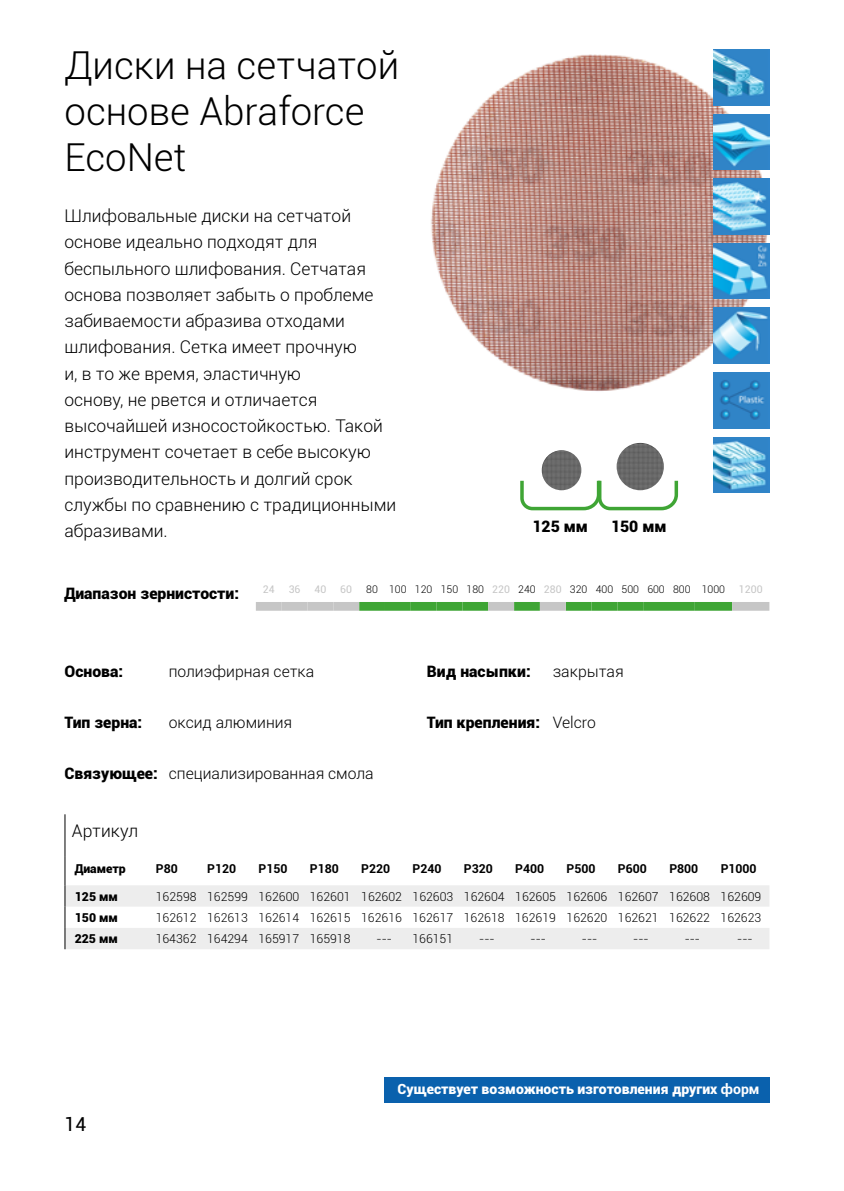
<style>
.page{position:relative;width:844px;height:1191px;background:#fff}
.page>*{position:absolute;margin:0;border:0;box-sizing:border-box;transform-origin:0 0}
.t1{font:300 38.5px/46.2px "Roboto";color:#000}
.t2{font:19.25px "Roboto";color:#000}
.t3{font:300 17.5px/26.2px "Roboto";color:#000}
.t4{font:900 15.75px "Roboto";color:#000}
.t5{font:300 15.75px "Roboto";color:#000}
.t6{font:900 14px "Roboto";color:#fff}
.t7{font:300 12.25px "Roboto";color:#000}
.t8{font:700 12.25px "Roboto";color:#000}
.t9{font:900 12.25px "Roboto";color:#000}
.t10{font:300 10.5px "Roboto";color:#000}
.t11{font:10.5px "Roboto";color:#c6c6c6}
.s1{font-weight:400;color:#c6c6c6}
.s2{font-weight:900}
.s3{font-weight:300}
.s4{font-weight:700}
</style>
<div class="page">
<img style="left:431px;top:54px;width:338px;height:337px">
<img style="left:541px;top:450px;width:40px;height:40px;border-radius:20px">
<img style="left:616px;top:443px;width:47px;height:47px;border-radius:24px">
<img style="left:713px;top:50px;width:56px;height:55px">
<img style="left:713px;top:114px;width:56px;height:56px">
<img style="left:713px;top:308px;width:56px;height:55px">
<img style="left:713px;top:179px;width:56px;height:55px">
<img style="left:713px;top:243px;width:56px;height:56px">
<img style="left:713px;top:372px;width:56px;height:56px">
<img style="left:713px;top:437px;width:56px;height:56px">
<div style="left:514px;top:602px;width:25px;height:9px;background:#3fa535"></div>
<div style="left:565px;top:602px;width:26px;height:9px;background:#3fa535"></div>
<div style="left:591px;top:602px;width:26px;height:9px;background:#3fa535"></div>
<div style="left:617px;top:602px;width:26px;height:9px;background:#3fa535"></div>
<div style="left:643px;top:602px;width:25px;height:9px;background:#3fa535"></div>
<div style="left:668px;top:602px;width:26px;height:9px;background:#3fa535"></div>
<div style="left:694px;top:602px;width:38px;height:9px;background:#3fa535"></div>
<div style="left:359px;top:602px;width:26px;height:9px;background:#3fa535"></div>
<div style="left:385px;top:602px;width:25px;height:9px;background:#3fa535"></div>
<div style="left:410px;top:602px;width:26px;height:9px;background:#3fa535"></div>
<div style="left:436px;top:602px;width:26px;height:9px;background:#3fa535"></div>
<div style="left:462px;top:602px;width:26px;height:9px;background:#3fa535"></div>
<div style="left:256px;top:602px;width:25px;height:9px;background:#c6c6c6"></div>
<div style="left:281px;top:602px;width:26px;height:9px;background:#c6c6c6"></div>
<div style="left:307px;top:602px;width:26px;height:9px;background:#c6c6c6"></div>
<div style="left:333px;top:602px;width:26px;height:9px;background:#c6c6c6"></div>
<div style="left:488px;top:602px;width:26px;height:9px;background:#c6c6c6"></div>
<div style="left:539px;top:602px;width:26px;height:9px;background:#c6c6c6"></div>
<div style="left:732px;top:602px;width:37px;height:9px;background:#c6c6c6"></div>
<svg style="left:520px;top:477px;width:159px;height:34px"></svg>
<svg style="left:65px;top:885px;width:704px;height:64px;fill:#ededed"></svg>
<hr style="left:64px;top:814px;width:1px;height:43px;background:#000">
<svg style="left:64px;top:857px;width:1px;height:92px"></svg>
<div style="left:384px;top:1077px;width:385px;height:26px;background:#0a61ad"></div>
<h1 class="t1" style="left:64px;top:40px;width:336px">Диски на сетчатой основе Abraforce<br>EcoNet</h1>
<p class="t3" style="left:64px;top:202px;width:333px">Шлифовальные диски на сетчатой основе идеально подходят для беспыльного шлифования. Сетчатая основа позволяет забыть о проблеме забиваемости абразива отходами шлифования. Сетка имеет прочную<br>и, в то же время, эластичную<br>основу, не рвется и отличается высочайшей износостойкостью. Такой инструмент сочетает в себе высокую производительность и долгий срок службы по сравнению с традиционными абразивами.</p>
<p class="t4" style="left:532px;top:515px;width:57px">125 мм</p>
<p class="t4" style="left:611px;top:515px;width:57px">150 мм</p>
<p class="t4" style="left:65px;top:582px;width:176px">Диапазон зернистости:</p>
<p class="t11" style="left:263px;top:582px;width:13px">24</p>
<p class="t11" style="left:288px;top:582px;width:13px">36</p>
<p class="t11" style="left:314px;top:582px;width:13px">40</p>
<p class="t11" style="left:340px;top:582px;width:13px">60</p>
<p class="t10" style="left:366px;top:582px;width:360px">80 100 120 150 180 <span class="s1">220</span> 240 <span class="s1">280</span> 320 400 500 600 800 1000</p>
<p class="t11" style="left:738px;top:582px;width:25px">1200</p>
<p class="t4" style="left:64px;top:660px;width:60px">Основа:</p>
<p class="t5" style="left:169px;top:660px;width:147px">полиэфирная сетка</p>
<p class="t4" style="left:64px;top:711px;width:79px">Тип зерна:</p>
<p class="t5" style="left:169px;top:711px;width:125px">оксид алюминия</p>
<p class="t5" style="left:64px;top:762px;width:310px"><span class="s2">Связующее:</span> специализированная смола</p>
<p class="t4" style="left:426px;top:660px;width:105px">Вид насыпки:</p>
<p class="t5" style="left:552px;top:660px;width:72px">закрытая</p>
<p class="t4" style="left:426px;top:711px;width:170px">Тип крепления: <span class="s3">Velcro</span></p>
<p class="t3" style="left:72px;top:817px;width:67px">Артикул</p>
<p class="t9" style="left:75px;top:860px;width:52px">Диаметр</p>
<p class="t8" style="left:156px;top:860px;width:23px">P80</p>
<p class="t8" style="left:207px;top:860px;width:30px">P120</p>
<p class="t8" style="left:258px;top:860px;width:30px">P150</p>
<p class="t8" style="left:310px;top:860px;width:30px">P180</p>
<p class="t8" style="left:361px;top:860px;width:30px">P220</p>
<p class="t8" style="left:412px;top:860px;width:30px">P240</p>
<p class="t8" style="left:464px;top:860px;width:30px">P320</p>
<p class="t8" style="left:515px;top:860px;width:30px">P400</p>
<p class="t8" style="left:566px;top:860px;width:30px">P500</p>
<p class="t8" style="left:617px;top:860px;width:30px">P600</p>
<p class="t8" style="left:669px;top:860px;width:30px">P800</p>
<p class="t8" style="left:720px;top:860px;width:37px">P1000</p>
<p class="t9" style="left:75px;top:887px;width:45px">125 мм</p>
<p class="t7" style="left:156px;top:887px;width:607px">162598 162599 162600 162601 162602 162603 162604 162605 162606 162607 162608 162609</p>
<p class="t9" style="left:75px;top:908px;width:45px">150 мм</p>
<p class="t7" style="left:156px;top:909px;width:607px">162612 162613 162614 162615 162616 162617 162618 162619 162620 162621 162622 162623</p>
<p class="t9" style="left:75px;top:930px;width:45px">225 мм</p>
<p class="t7" style="left:156px;top:930px;width:196px">164362 164294 165917 165918</p>
<p class="t7" style="left:376px;top:930px;width:17px">---</p>
<p class="t7" style="left:412px;top:930px;width:42px">166151</p>
<p class="t7" style="left:479px;top:930px;width:17px">---</p>
<p class="t7" style="left:530px;top:930px;width:17px">---</p>
<p class="t7" style="left:582px;top:930px;width:17px">---</p>
<p class="t7" style="left:633px;top:930px;width:17px">---</p>
<p class="t7" style="left:684px;top:930px;width:17px">---</p>
<p class="t7" style="left:737px;top:930px;width:17px">---</p>
<p class="t2" style="left:64px;top:1110px;width:23px">14</p>
<p class="t6" style="left:397px;top:1079px;width:363px">Существует возможность изготовления других <span class="s4">форм</span></p>
</div>
